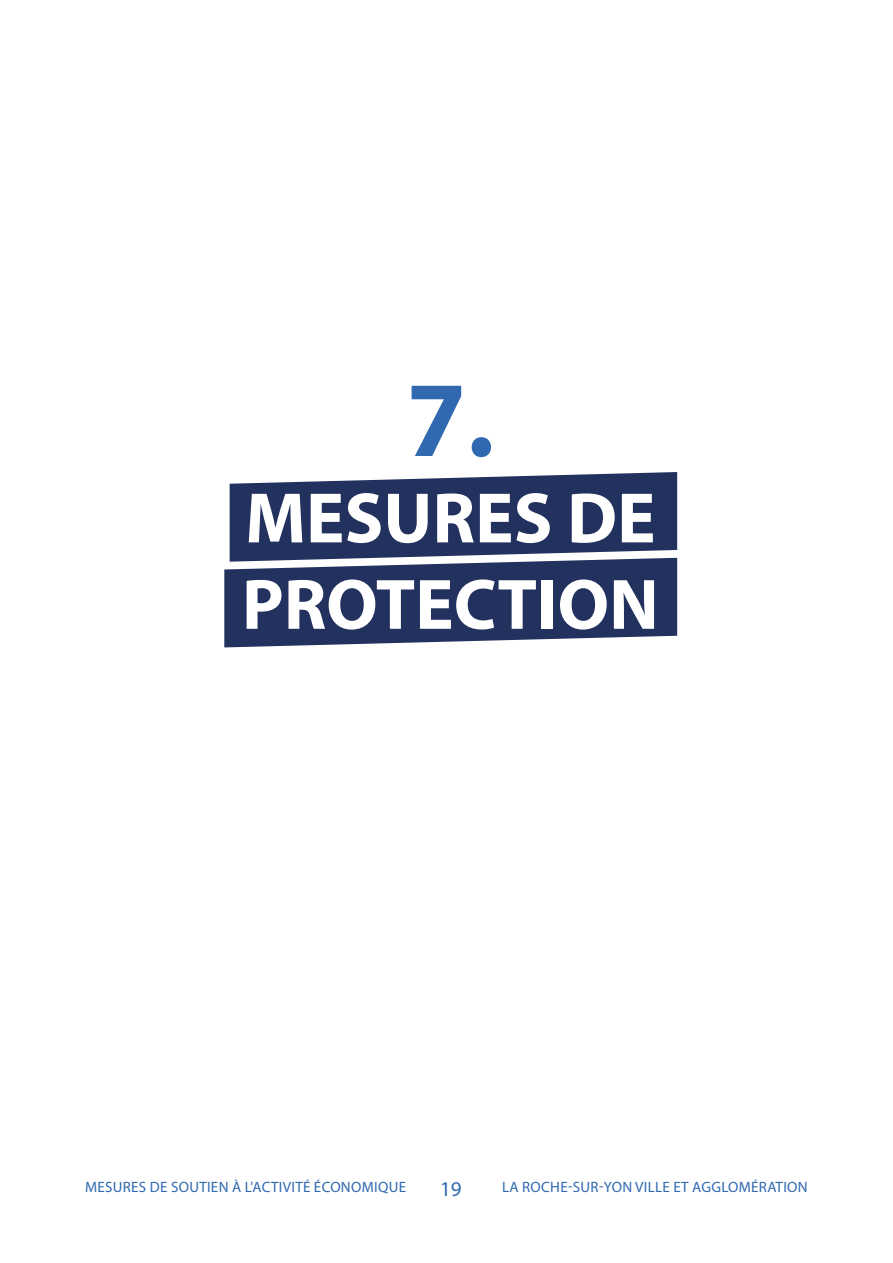
<style>
.page{position:relative;width:893px;height:1263px;background:#fff}
.page>*{position:absolute;margin:0;border:0;box-sizing:border-box;transform-origin:0 0}
.t1{font:700 108px "Myriad Pro";color:#3169b0}
.t2{font:700 72px/86.4px "Myriad Pro";color:#fff}
.t3{font:21px "Myriad Pro";color:#3169b0}
.t4{font:15px "Myriad Pro";letter-spacing:.02em;color:#3169b0}
</style>
<div class="page">
<svg style="left:224px;top:472px;width:453px;height:175px;background:#3c4871"></svg>
<h1 class="t1" style="left:406px;top:349px;width:90px">7.</h1>
<h2 class="t2" style="left:242px;top:473px;width:418px">MESURES DE<br>PROTECTION</h2>
<p class="t4" style="left:85px;top:1178px;width:322px">MESURES DE SOUTIEN À L'ACTIVITÉ ÉCONOMIQUE</p>
<h3 class="t3" style="left:440px;top:1176px;width:23px">19</h3>
<p class="t4" style="left:502px;top:1178px;width:307px">LA ROCHE-SUR-YON VILLE ET AGGLOMÉRATION</p>
</div>
